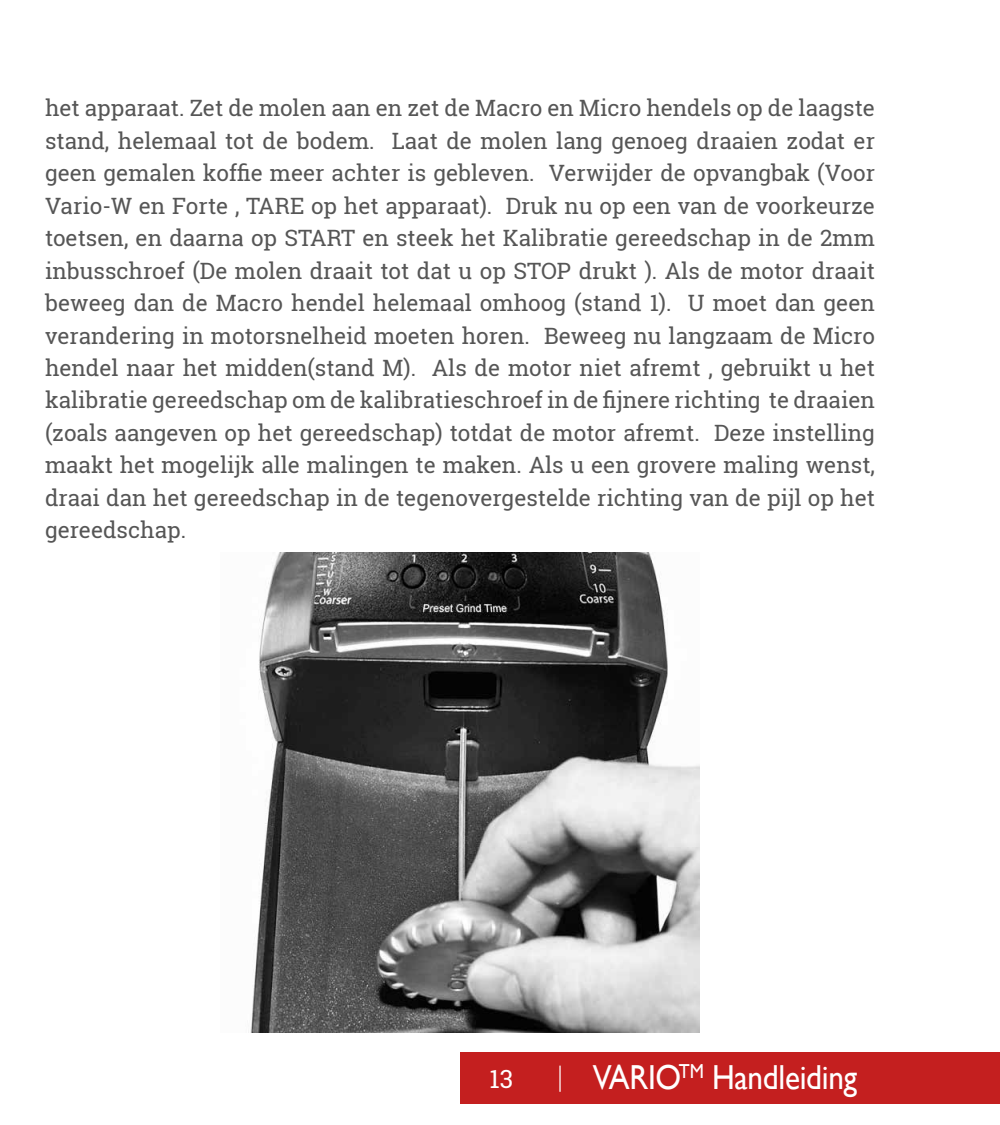
<style>
.page{position:relative;width:1000px;height:1125px;background:#fff}
.page>*{position:absolute;margin:0;border:0;box-sizing:border-box;transform-origin:0 0}
.t1{font:34.75px "Gill Sans";letter-spacing:-.01em;color:#fff;scale:.9 1}
.t2{font:25px "Roboto Slab";color:#fff}
.t3{font:22.5px/32.5px "Roboto Slab";color:#565656;text-align:justify}
</style>
<div class="page">
<div style="left:460px;top:1053px;width:540px;height:51px;background:#c41f1f"></div>
<hr style="left:559px;top:1066px;width:2px;height:26px;background:#fff">
<img style="left:250px;top:552px;width:450px;height:480px">
<p class="t3" style="left:45px;top:91px;width:832px">het apparaat. Zet de molen aan en zet de Macro en Micro hendels op de laagste stand, helemaal tot de bodem. Laat de molen lang genoeg draaien zodat er geen gemalen koffie meer achter is gebleven. Verwijder de opvangbak (Voor Vario-W en Forte , TARE op het apparaat). Druk nu op een van de voorkeurze toetsen, en daarna op START en steek het Kalibratie gereedschap in de 2mm inbusschroef (De molen draait tot dat u op STOP drukt ). Als de motor draait beweeg dan de Macro hendel helemaal omhoog (stand 1). U moet dan geen verandering in motorsnelheid moeten horen. Beweeg nu langzaam de Micro hendel naar het midden(stand M). Als de motor niet afremt , gebruikt u het kalibratie gereedschap om de kalibratieschroef in de fijnere richting te draaien (zoals aangeven op het gereedschap) totdat de motor afremt. Deze instelling maakt het mogelijk alle malingen te maken. Als u een grovere maling wenst, draai dan het gereedschap in de tegenovergestelde richting van de pijl op het gereedschap.</p>
<p class="t2" style="left:490px;top:1062px;width:25px">13</p>
<h1 class="t1" style="left:593px;top:1057px;width:295px">VARIO<sup>TM</sup> Handleiding</h1>
</div>
